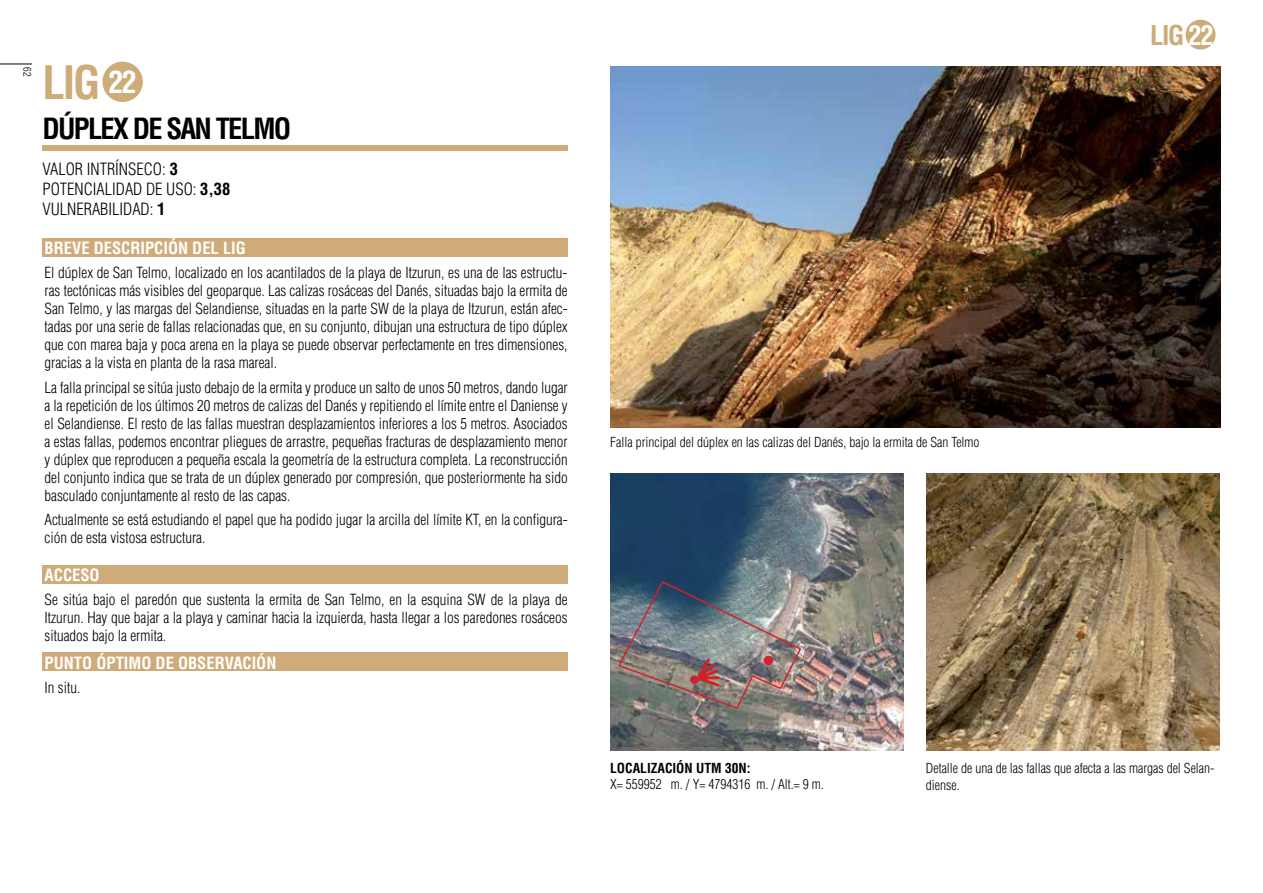
<style>
.page{position:relative;width:1263px;height:893px;background:#fff}
.page>*{position:absolute;margin:0;border:0;box-sizing:border-box;transform-origin:0 0}
.t1{font:700 condensed 45px "Helvetica";color:#cfab7a}
.t2{font:700 condensed 30px "Helvetica";color:#fff}
.t3{font:700 condensed 28.5px "Helvetica";color:#000}
.t4{font:700 condensed 26.55px "Helvetica";color:#cfab7a}
.t5{font:300 condensed 16.5px/20px "Helvetica";color:#000}
.t6{font:700 condensed 16.5px "Helvetica";color:#fff}
.t7{font:300 condensed 15px/18px "Helvetica";color:#000;text-align:justify}
.t8{font:300 condensed 13.5px/16.2px "Helvetica";color:#000}
.t9{font:700 condensed 13.5px "Helvetica";color:#000}
.t10{font:300 condensed 10.5px "Helvetica";color:#000}
.s1{font-weight:700}
.s2{color:#fff}
</style>
<div class="page">
<hr style="left:0;top:64px;width:32px;height:1px;background:#000">
<div style="left:1185px;top:20px;width:30px;height:30px;background:#cfab7a;border-radius:50%"></div>
<img style="left:927px;top:474px;width:293px;height:277px">
<img style="left:611px;top:474px;width:293px;height:277px">
<img style="left:611px;top:67px;width:610px;height:361px">
<div style="left:43px;top:238px;width:525px;height:18px;background:#cfab7a"></div>
<div style="left:43px;top:146px;width:525px;height:5px;background:#cfab7a"></div>
<div style="left:43px;top:566px;width:525px;height:18px;background:#cfab7a"></div>
<div style="left:43px;top:653px;width:525px;height:18px;background:#cfab7a"></div>
<img style="left:617px;top:580px;width:185px;height:130px">
<div style="left:102px;top:62px;width:41px;height:40px;background:#cfab7a;border-radius:50%"></div>
<p class="t10" style="left:33px;top:67px;width:11px;rotate:90deg">62</p>
<h1 class="t1" style="left:43px;top:55px;width:60px">LIG</h1>
<h3 class="t3" style="left:43px;top:111px;width:31px">DÚPLEX</h3>
<h3 class="t3" style="left:133px;top:111px;width:112px">DE SAN TELMO</h3>
<h2 class="t2" style="left:108px;top:64px;width:30px">22</h2>
<p class="t5" style="left:43px;top:159px;width:189px">VALOR INTRÍNSECO: <span class="s1">3<br></span>POTENCIALIDAD DE USO: <span class="s1">3,38<br></span>VULNERABILIDAD: <span class="s1">1</span></p>
<p class="t6" style="left:45px;top:238px;width:19px">BREVE</p>
<p class="t6" style="left:94px;top:238px;width:10px">DESCRIPCIÓN</p>
<p class="t6" style="left:192px;top:238px;width:10px">DEL</p>
<p class="t6" style="left:223px;top:238px;width:24px">LIG</p>
<p class="t7" style="left:45px;top:264px;width:525px">El dúplex de San Telmo, localizado en los acantilados de la playa de Itzurun, es una de las estructu&shy;ras tectónicas más visibles del geoparque. Las calizas rosáceas del Danés, situadas bajo la ermita de San Telmo, y las margas del Selandiense, situadas en la parte SW de la playa de Itzurun, están afec&shy;tadas por una serie de fallas relacionadas que, en su conjunto, dibujan una estructura de tipo dúplex que con marea baja y poca arena en la playa se puede observar perfectamente en tres dimensiones, gracias a la vista en planta de la rasa mareal.</p>
<p class="t7" style="left:45px;top:378px;width:525px">La falla principal se sitúa justo debajo de la ermita y produce un salto de unos 50 metros, dando lugar a la repetición de los últimos 20 metros de calizas del Danés y repitiendo el límite entre el Daniense y el Selandiense. El resto de las fallas muestran desplazamientos inferiores a los 5 metros. Asociados a estas fallas, podemos encontrar pliegues de arrastre, pequeñas fracturas de desplazamiento menor y dúplex que reproducen a pequeña escala la geometría de la estructura completa. La reconstrucción del conjunto indica que se trata de un dúplex generado por compresión, que posteriormente ha sido basculado conjuntamente al resto de las capas.</p>
<p class="t7" style="left:45px;top:511px;width:525px">Actualmente se está estudiando el papel que ha podido jugar la arcilla del límite KT, en la configura&shy;ción de esta vistosa estructura.</p>
<p class="t6" style="left:45px;top:565px;width:57px">ACCESO</p>
<p class="t7" style="left:45px;top:591px;width:524px">Se sitúa bajo el paredón que sustenta la ermita de San Telmo, en la esquina SW de la playa de Itzurun. Hay que bajar a la playa y caminar hacia la izquierda, hasta llegar a los paredones rosáceos situados bajo la ermita.</p>
<p class="t6" style="left:45px;top:653px;width:233px">PUNTO ÓPTIMO DE OBSERVACIÓN</p>
<p class="t7" style="left:45px;top:679px;width:37px">In situ.</p>
<p class="t8" style="left:610px;top:434px;width:371px">Falla principal del dúplex en las calizas del Danés, bajo la ermita de San Telmo</p>
<h3 class="t4" style="left:1150px;top:19px;width:65px">LIG <span class="s2">22</span></h3>
<p class="t9" style="left:610px;top:760px;width:142px">LOCALIZACIÓN UTM 30N:</p>
<p class="t8" style="left:610px;top:776px;width:215px">X= 559952 m. / Y= 4794316 m. / Alt.= 9 m.</p>
<p class="t8" style="left:926px;top:760px;width:290px">Detalle de una de las fallas que afecta a las margas del Selan&shy;diense.</p>
</div>
